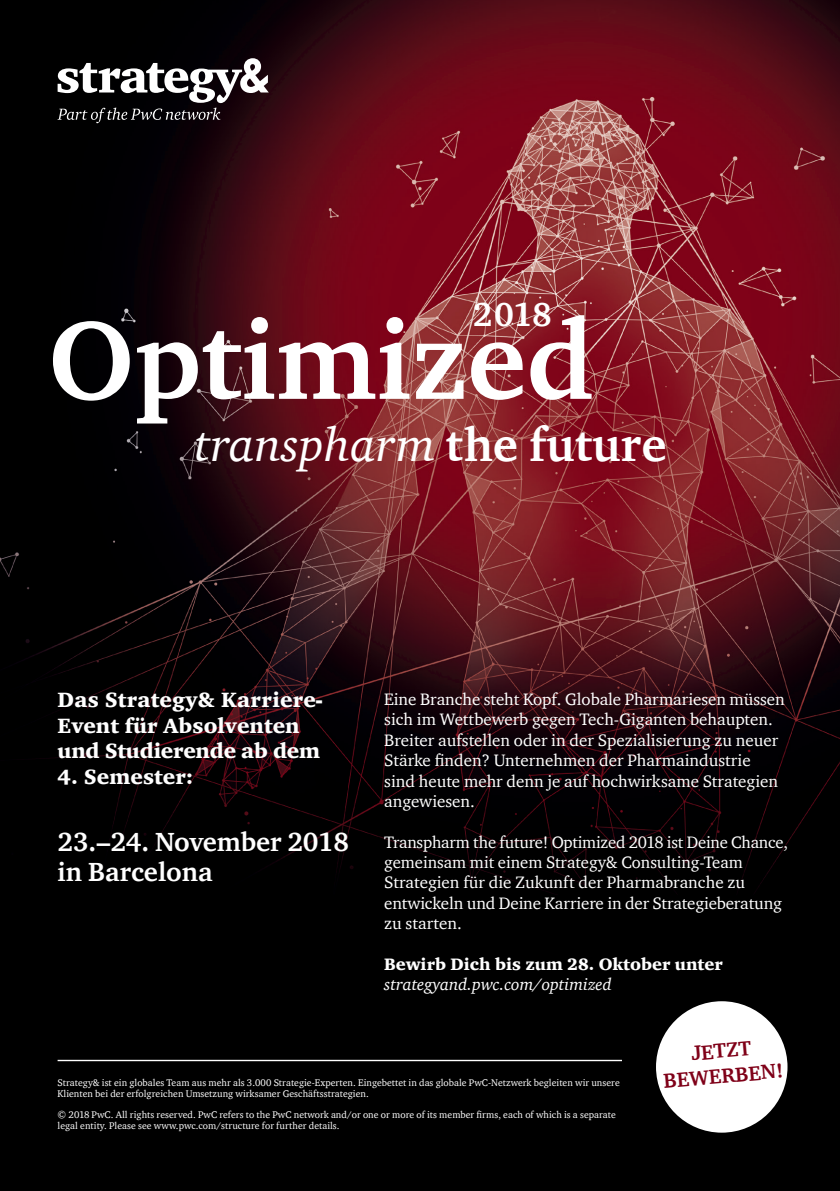
<style>
.page{position:relative;width:840px;height:1191px;background:#fff}
.page>*{position:absolute;margin:0;border:0;box-sizing:border-box;transform-origin:0 0}
.t1{font:700 113.2px "ITC Charter Com";color:#fff}
.t2{font:italic 48px "ITC Charter Com";color:#fff}
.t3{font:700 34px "ITC Charter Com";color:#fff}
.t4{font:700 26.8px/29.6px "ITC Charter Com";letter-spacing:-.005em;color:#fff}
.t5{font:900 21.2px/25.4px "ITC Charter Com";letter-spacing:.005em;color:#fff}
.t6{font:700 20.8px/25px "ITC Charter Com";color:#7f0118;text-align:center}
.t7{font:17px/20.4px "ITC Charter Com";color:#fff}
.t8{font:900 17px/20.4px "ITC Charter Com";color:#fff}
.t9{font:9.8px/11.8px "ITC Charter Com";letter-spacing:.005em;color:#fff}
.s1{font-weight:700;font-style:normal}
.s2{font-weight:400;font-style:italic}
</style>
<div class="page">
<img style="left:0;top:0;width:839px;height:1191px">
<hr style="left:58px;top:1059px;width:563px;height:2px;background:#fff">
<div style="left:655px;top:1001px;width:132px;height:131px;background:#fff;border-radius:50%"></div>
<svg style="left:58px;top:58px;width:210px;height:65px"></svg>
<p class="t3" style="left:472px;top:293px;width:80px">2018</p>
<p class="t1" style="left:48px;top:290px;width:546px">Optimized</p>
<p class="t2" style="left:194px;top:416px;width:473px">transpharm <span class="s1">the future</span></p>
<p class="t5" style="left:58px;top:687px;width:266px">Das Strategy&amp; Karriere-<br>Event für Absolventen und Studierende ab dem</p>
<p class="t5" style="left:58px;top:763px;width:138px">4. Semester:</p>
<p class="t4" style="left:58px;top:827px;width:293px">23.–24. November 2018 in Barcelona</p>
<p class="t7" style="left:384px;top:689px;width:402px">Eine Branche steht Kopf. Globale Pharmariesen müssen sich im Wettbewerb gegen Tech-Giganten behaupten.<br>Breiter aufstellen oder in der Spezialisierung zu neuer Stärke finden? Unternehmen der Pharmaindustrie sind heute mehr denn je auf hochwirksame Strategien angewiesen.</p>
<p class="t7" style="left:384px;top:831px;width:405px">Transpharm the future! Optimized 2018 ist Deine Chance,</p>
<p class="t7" style="left:384px;top:851px;width:399px">gemeinsam mit einem Strategy&amp; Consulting-Team Strategien für die Zukunft der Pharmabranche zu entwickeln und Deine Karriere in der Strategieberatung zu starten.</p>
<p class="t8" style="left:384px;top:953px;width:340px">Bewirb Dich bis zum 28. Oktober unter <span class="s2">strategyand.pwc.com/optimized</span></p>
<p class="t9" style="left:58px;top:1076px;width:563px">Strategy&amp; ist ein globales Team aus mehr als 3.000 Strategie-Experten. Eingebettet in das globale PwC-Netzwerk begleiten wir unsere<br>Klienten bei der erfolgreichen Umsetzung wirksamer Geschäftsstrategien.</p>
<p class="t9" style="left:58px;top:1108px;width:559px">© 2018 PwC. All rights reserved. PwC refers to the PwC network and/or one or more of its member firms, each of which is a separate legal entity. Please see www.pwc.com/structure for further details.</p>
<p class="t6" style="left:660px;top:1043px;width:121px;rotate:-5deg">JETZT<br>BEWERBEN!</p>
</div>
